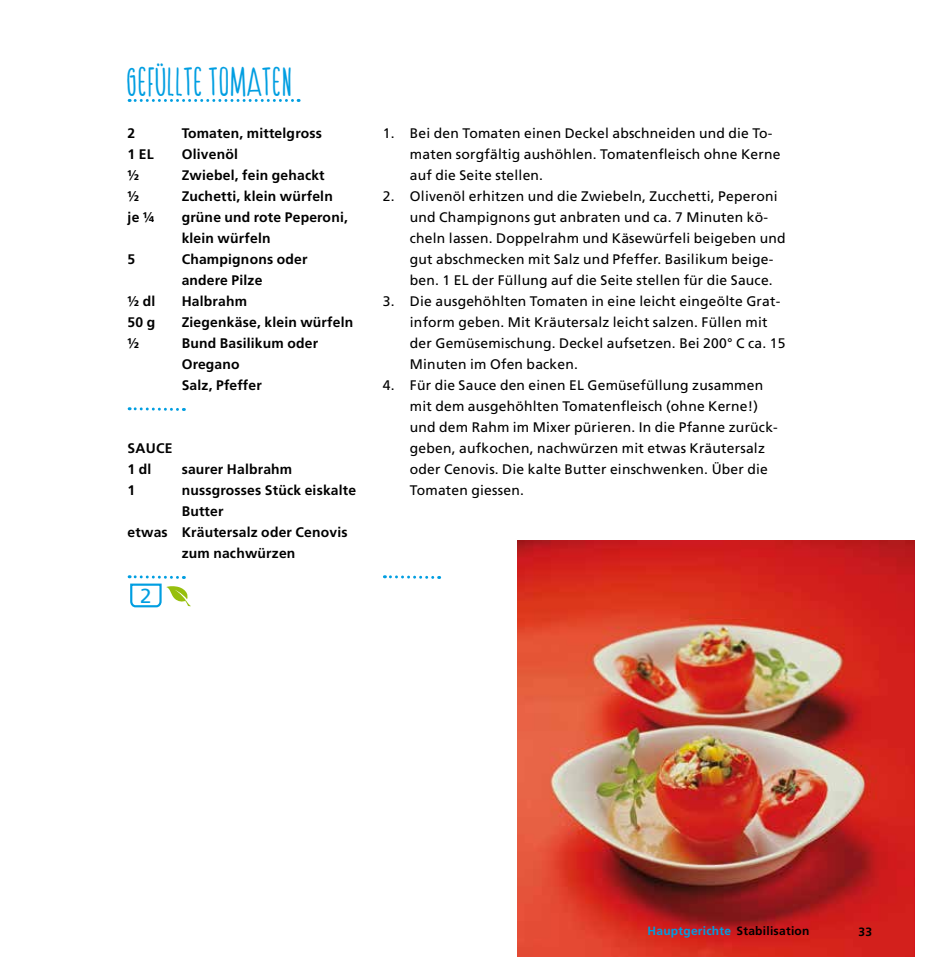
<style>
.page{position:relative;width:936px;height:978px;background:#fff}
.page>*{position:absolute;margin:0;border:0;box-sizing:border-box;transform-origin:0 0}
.t1{font:36px "HAPPYCLOUD Heavy";letter-spacing:.02em;color:#009ee1}
.t2{font:20.4px "Frutiger LT";color:#009ee1}
.t3{font:13.8px/21px "Frutiger LT";letter-spacing:.015em;color:#000}
.t4{font:700 13.8px/21px "Frutiger LT";letter-spacing:.015em;color:#000}
.t5{font:700 12px "Frutiger LT";letter-spacing:.02em;color:#000}
.t6{font:700 12px "Frutiger LT";letter-spacing:.02em;color:#009ee1}
</style>
<div class="page">
<svg style="left:129px;top:99px;width:170px;height:3px"></svg>
<svg style="left:129px;top:407px;width:55px;height:4px"></svg>
<svg style="left:129px;top:575px;width:62px;height:33px"></svg>
<img style="left:517px;top:541px;width:397px;height:415px">
<svg style="left:384px;top:575px;width:55px;height:4px"></svg>
<h1 class="t1" style="left:128px;top:62px;width:167px">GEFÜLLTE TOMATEN</h1>
<p class="t4" style="left:128px;top:123px;width:9px">2</p>
<p class="t4" style="left:182px;top:123px;width:142px">Tomaten, mittelgross</p>
<p class="t4" style="left:128px;top:144px;width:28px">1 EL</p>
<p class="t4" style="left:182px;top:144px;width:58px">Olivenöl</p>
<p class="t4" style="left:128px;top:165px;width:13px">½</p>
<p class="t4" style="left:182px;top:165px;width:144px">Zwiebel, fein gehackt</p>
<p class="t4" style="left:128px;top:186px;width:13px">½</p>
<p class="t4" style="left:182px;top:186px;width:153px">Zuchetti, klein würfeln</p>
<p class="t4" style="left:128px;top:207px;width:28px">je ¼</p>
<p class="t4" style="left:182px;top:207px;width:168px">grüne und rote Peperoni, klein würfeln</p>
<p class="t4" style="left:128px;top:249px;width:9px">5</p>
<p class="t4" style="left:182px;top:249px;width:127px">Champignons oder andere Pilze</p>
<p class="t4" style="left:128px;top:291px;width:29px">½ dl</p>
<p class="t4" style="left:182px;top:291px;width:67px">Halbrahm</p>
<p class="t4" style="left:128px;top:312px;width:29px">50 g</p>
<p class="t4" style="left:182px;top:312px;width:173px">Ziegenkäse, klein würfeln</p>
<p class="t4" style="left:128px;top:333px;width:13px">½</p>
<p class="t4" style="left:182px;top:333px;width:138px">Bund Basilikum oder<br>Oregano<br>Salz, Pfeffer</p>
<p class="t4" style="left:128px;top:438px;width:46px">SAUCE<br>1 dl</p>
<p class="t4" style="left:182px;top:459px;width:112px">saurer Halbrahm</p>
<p class="t4" style="left:128px;top:480px;width:9px">1</p>
<p class="t4" style="left:182px;top:480px;width:176px">nussgrosses Stück eiskalte</p>
<p class="t4" style="left:182px;top:501px;width:43px">Butter</p>
<p class="t4" style="left:128px;top:522px;width:221px">etwas Kräutersalz oder Cenovis</p>
<p class="t4" style="left:182px;top:543px;width:115px">zum nachwürzen</p>
<h2 class="t2" style="left:140px;top:585px;width:13px">2</h2>
<p class="t3" style="left:410px;top:123px;width:372px;text-indent:-27px">1. Bei den Tomaten einen Deckel abschneiden und die To&shy;maten sorgfältig aushöhlen. Tomatenfleisch ohne Kerne auf die Seite stellen.</p>
<p class="t3" style="left:410px;top:186px;width:377px;text-indent:-27px">2. Olivenöl erhitzen und die Zwiebeln, Zucchetti, Peperoni und Champignons gut anbraten und ca. 7 Minuten kö&shy;cheln lassen. Doppelrahm und Käsewürfeli beigeben und gut abschmecken mit Salz und Pfeffer. Basilikum beige&shy;ben. 1 EL der Füllung auf die Seite stellen für die Sauce.</p>
<p class="t3" style="left:410px;top:291px;width:377px;text-indent:-27px">3. Die ausgehöhlten Tomaten in eine leicht eingeölte Grat&shy;inform geben. Mit Kräutersalz leicht salzen. Füllen mit der Gemüsemischung. Deckel aufsetzen. Bei 200° C ca. 15<br>Minuten im Ofen backen.</p>
<p class="t3" style="left:410px;top:375px;width:369px;text-indent:-27px">4. Für die Sauce den einen EL Gemüsefüllung zusammen mit dem ausgehöhlten Tomatenfleisch (ohne Kerne!) und dem Rahm im Mixer pürieren. In die Pfanne zurück&shy;geben, aufkochen, nachwürzen mit etwas Kräutersalz oder Cenovis. Die kalte Butter einschwenken. Über die Tomaten giessen.</p>
<p class="t5" style="left:736px;top:925px;width:74px">Stabilisation</p>
<p class="t5" style="left:858px;top:925px;width:15px">33</p>
<p class="t6" style="left:647px;top:925px;width:85px">Hauptgerichte</p>
</div>
